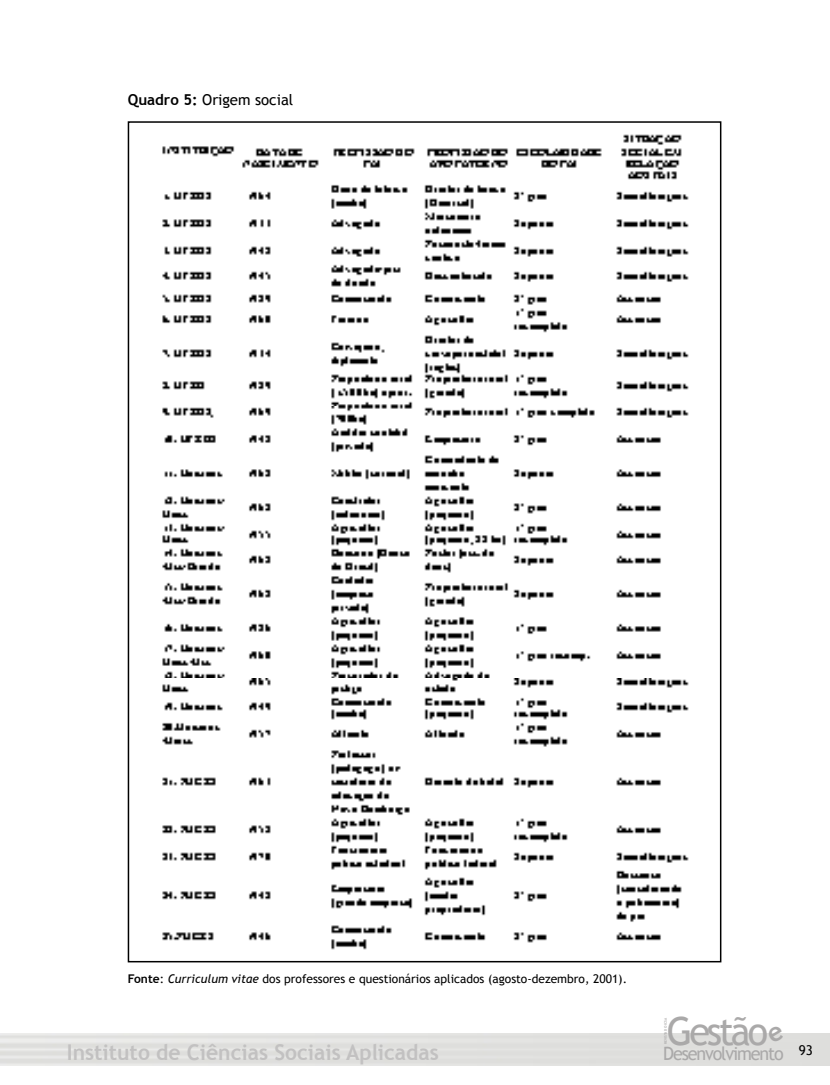
<style>
.page{position:relative;width:830px;height:1085px;background:#fff}
.page>*{position:absolute;margin:0;border:0;box-sizing:border-box;transform-origin:0 0}
.t1{font:38.85px "Trebuchet MS";letter-spacing:-.08em;color:#aaa9a9}
.t2{font:700 21.75px "Trebuchet MS";color:#c2c1c1}
.t3{font:18.45px "Trebuchet MS";letter-spacing:-.065em;color:#aaa9a9}
.t4{font:15px "Trebuchet MS";color:#000}
.t5{font:13.5px "Trebuchet MS";color:#000}
.t6{font:12px "Trebuchet MS";color:#000}
.t7{font:700 3.3px "Trebuchet MS";color:#aaa9a9}
.s1{font-weight:700}
.s2{font-style:italic}
</style>
<div class="page">
<img style="left:162px;top:134px;width:527px;height:816px">
<svg style="left:766px;top:1033px;width:18px;height:11px"></svg>
<p class="t4" style="left:128px;top:91px;width:167px"><span class="s1">Quadro 5:</span> Origem social</p>
<p class="t6" style="left:128px;top:971px;width:500px"><span class="s1">Fonte</span>: <span class="s2">Curriculum vitae</span> dos professores e questionários aplicados (agosto-dezembro, 2001).</p>
<h1 class="t1" style="left:666px;top:1007px;width:103px">Gestão</h1>
<h3 class="t3" style="left:662px;top:1042px;width:122px">Desenvolvimento</h3>
<p class="t7" style="left:663px;top:1044px;width:28px;rotate:-90deg">REVISTA DO ICSA</p>
<h2 class="t2" style="left:67px;top:1038px;width:373px">Instituto de Ciências Sociais Aplicadas</h2>
<p class="t5" style="left:798px;top:1041px;width:16px">93</p>
</div>
